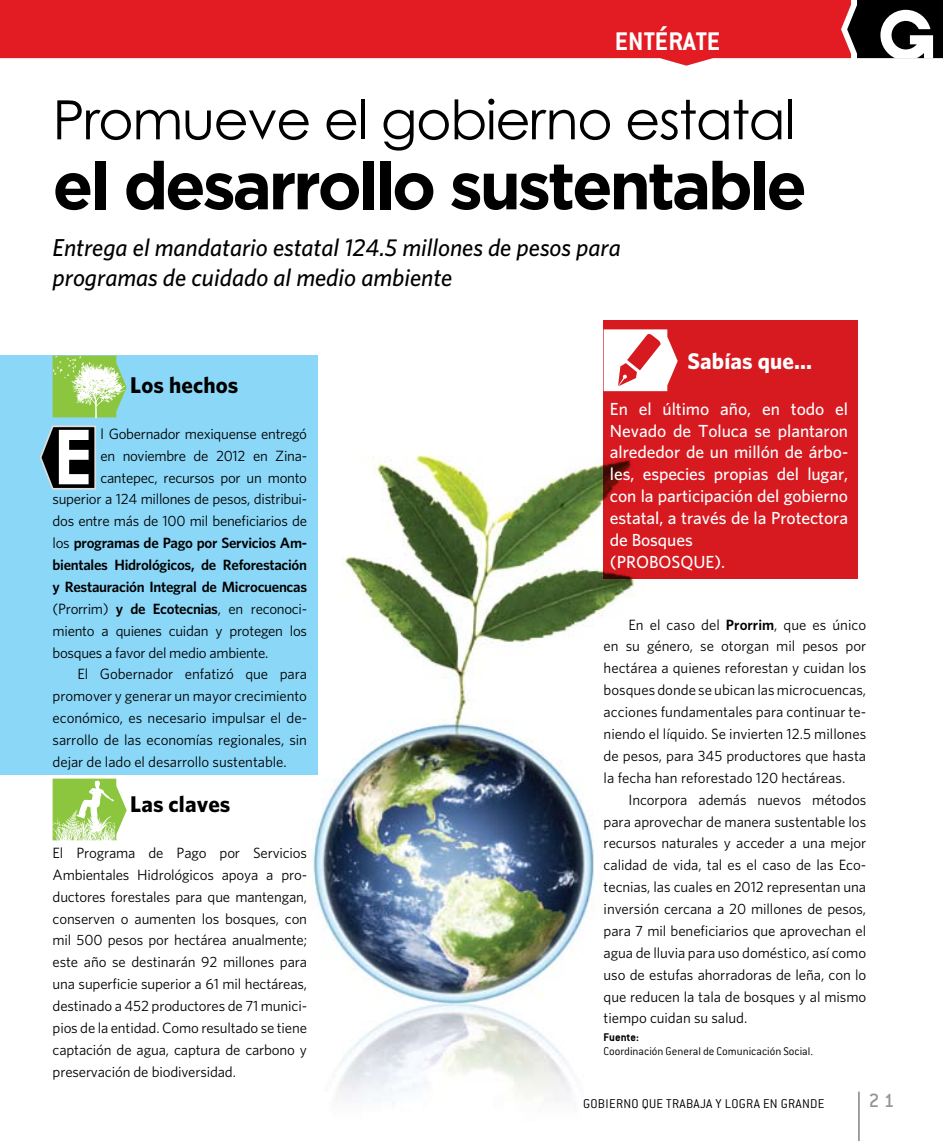
<style>
.page{position:relative;width:943px;height:1141px;background:#fff}
.page>*{position:absolute;margin:0;border:0;box-sizing:border-box;transform-origin:0 0}
.t1{font:700 75.77px "Century Gothic";color:#fff}
.t2{font:700 66.5px "Gotham";letter-spacing:-.05em;color:#000}
.t3{font:54.25px "Century Gothic";letter-spacing:-.025em;color:#000}
.t4{font:700 28px "Conduit ITC";color:#fff}
.t5{font:italic 500 24.5px/29.4px "Whitney HTF";color:#000}
.t6{font:700 22.75px "Whitney HTF";letter-spacing:.005em;color:#000}
.t7{font:700 22.75px "Whitney HTF";letter-spacing:.005em;color:#fff}
.t8{font:500 21px "Conduit ITC";color:#939598}
.t9{font:500 17.5px/21.9px "Whitney HTF";letter-spacing:-.005em;color:#fff}
.t10{font:14.88px/21.9px "Whitney HTF";letter-spacing:-.01em;color:#000;text-align:justify}
.t11{font:600 14.88px "Whitney HTF";letter-spacing:-.02em;color:#000}
.t12{font:300 14px "Conduit ITC";letter-spacing:.02em;color:#000}
.t13{font:300 12.25px "Conduit ITC";color:#000}
.t14{font:700 12.25px "Conduit ITC";color:#000}
.s1{font-weight:400}
.s2{font-weight:600}
</style>
<div class="page">
<img style="left:313px;top:455px;width:323px;height:646px">
<div style="left:0;top:356px;width:318px;height:419px;background:#8ad7f8"></div>
<svg style="left:53px;top:356px;width:74px;height:62px;background:#aad684"></svg>
<svg style="left:52px;top:779px;width:75px;height:62px"></svg>
<svg style="left:39px;top:425px;width:57px;height:65px;background:#273136"></svg>
<div style="left:603px;top:320px;width:255px;height:259px;background:#d71920"></div>
<svg style="left:603px;top:329px;width:74px;height:62px"></svg>
<hr style="left:858px;top:1092px;width:1px;height:49px;background:#939598">
<svg style="left:0;top:0;width:851px;height:66px;background:#e6353c"></svg>
<svg style="left:847px;top:0;width:96px;height:58px"></svg>
<h3 class="t4" style="left:615px;top:24px;width:107px">ENTÉRATE</h3>
<h3 class="t3" style="left:53px;top:87px;width:744px">Promueve el gobierno estatal</h3>
<h2 class="t2" style="left:53px;top:147px;width:756px">el desarrollo sustentable</h2>
<h3 class="t5" style="left:53px;top:233px;width:569px">Entrega el mandatario estatal 124.5 millones de pesos para programas de cuidado al medio ambiente</h3>
<h3 class="t6" style="left:130px;top:372px;width:110px">Los hechos</h3>
<h1 class="t1" style="left:53px;top:409px;width:41px">E</h1>
<p class="t10" style="left:100px;top:422px;width:208px">l Gobernador mexiquense entregó</p>
<p class="t10" style="left:100px;top:444px;width:208px">en noviembre de 2012 en Zina-</p>
<p class="t10" style="left:100px;top:466px;width:208px">cantepec, recursos por un monto</p>
<p class="t10" style="left:53px;top:488px;width:256px">superior a 124 millones de pesos, distribui-</p>
<p class="t10" style="left:53px;top:510px;width:256px">dos entre más de 100 mil beneficiarios de</p>
<p class="t11" style="left:53px;top:534px;width:256px"><span class="s1">los</span> programas de Pago por Servicios Am-</p>
<p class="t11" style="left:53px;top:556px;width:256px">bientales Hidrológicos, de Reforestación</p>
<p class="t11" style="left:53px;top:578px;width:256px">y Restauración Integral de Microcuencas</p>
<p class="t10" style="left:53px;top:597px;width:256px">(Prorrim) <span class="s2">y de Ecotecnias</span>, en reconoci-</p>
<p class="t10" style="left:53px;top:619px;width:256px">miento a quienes cuidan y protegen los</p>
<p class="t10" style="left:53px;top:641px;width:217px">bosques a favor del medio ambiente.</p>
<p class="t10" style="left:77px;top:663px;width:231px">El Gobernador enfatizó que para</p>
<p class="t10" style="left:53px;top:685px;width:256px">promover y generar un mayor crecimiento</p>
<p class="t10" style="left:53px;top:707px;width:256px">económico, es necesario impulsar el de-</p>
<p class="t10" style="left:53px;top:729px;width:256px">sarrollo de las economías regionales, sin</p>
<p class="t10" style="left:53px;top:751px;width:236px">dejar de lado el desarrollo sustentable.</p>
<h3 class="t6" style="left:130px;top:791px;width:102px">Las claves</h3>
<p class="t10" style="left:53px;top:841px;width:256px">El Programa de Pago por Servicios Ambientales Hidrológicos apoya a pro&shy;ductores forestales para que mantengan, conserven o aumenten los bosques, con mil 500 pesos por hectárea anualmente; este año se destinarán 92 millones para una superficie superior a 61 mil hectáreas, destinado a 452 productores de 71 munici&shy;pios de la entidad. Como resultado se tiene captación de agua, captura de carbono y preservación de biodiversidad.</p>
<h3 class="t7" style="left:687px;top:347px;width:126px">Sabías que...</h3>
<p class="t9" style="left:610px;top:397px;width:240px">En el último año, en todo el<br>Nevado de Toluca se plantaron alrededor de un millón de árbo&shy;les, especies propias del lugar, con la participación del gobierno estatal, a través de la Protectora de Bosques<br>(PROBOSQUE).</p>
<p class="t10" style="left:603px;top:613px;width:264px;text-indent:25px">En el caso del <span class="s2">Prorrim</span>, que es único en su género, se otorgan mil pesos por hectárea a quienes reforestan y cuidan los bosques donde se ubican las microcuencas, acciones fundamentales para continuar te&shy;niendo el líquido. Se invierten 12.5 millones de pesos, para 345 productores que hasta la fecha han reforestado 120 hectáreas.</p>
<p class="t10" style="left:603px;top:788px;width:264px;text-indent:25px">Incorpora además nuevos métodos para aprovechar de manera sustentable los recursos naturales y acceder a una mejor calidad de vida, tal es el caso de las Eco&shy;tecnias, las cuales en 2012 representan una inversión cercana a 20 millones de pesos, para 7 mil beneficiarios que aprovechan el agua de lluvia para uso doméstico, así como uso de estufas ahorradoras de leña, con lo que reducen la tala de bosques y al mismo tiempo cuidan su salud.</p>
<p class="t14" style="left:603px;top:1030px;width:37px">Fuente:</p>
<p class="t13" style="left:603px;top:1044px;width:211px">Coordinación General de Comunicación Social.</p>
<p class="t12" style="left:583px;top:1096px;width:243px">GOBIERNO QUE TRABAJA Y LOGRA EN GRANDE</p>
<h3 class="t8" style="left:868px;top:1089px;width:27px">21</h3>
</div>
